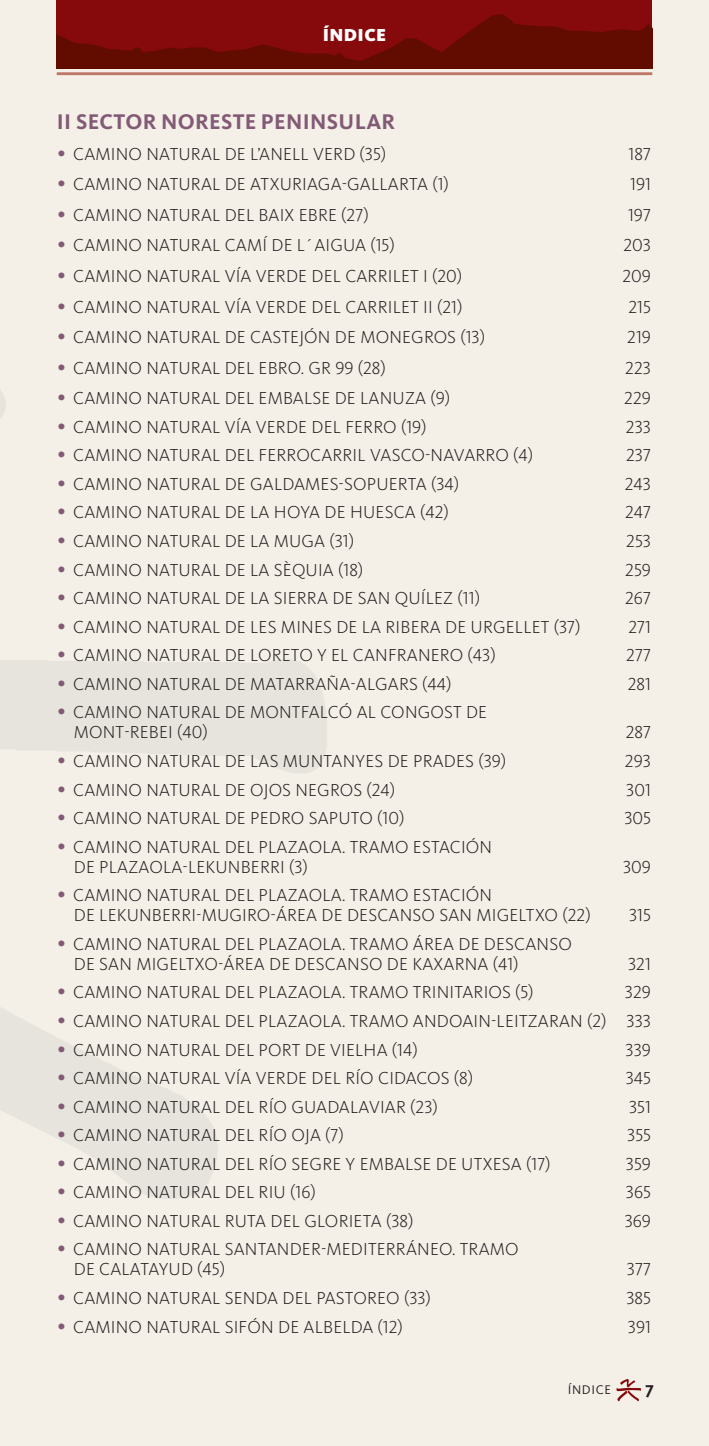
<style>
.page{position:relative;width:709px;height:1446px;background:#f4f0e8}
.page>*{position:absolute;margin:0;border:0;box-sizing:border-box;transform-origin:0 0}
.t1{font:700 22px "Kievit";letter-spacing:.015em;color:#835a76}
.t2{font:300 18px/20px "Kievit OT";letter-spacing:.01em;color:#231f20}
.t3{font:900 18px "Kievit";letter-spacing:.02em;color:#fff}
.t4{font:700 18px "Kievit";color:#231f20}
.t5{font:13px "Kievit OT";letter-spacing:.05em;color:#231f20}
.s1{font-size:30px;color:#835a76}
</style>
<div class="page">
<img style="left:616px;top:1379px;width:25px;height:23px">
<img style="left:57px;top:0;width:595px;height:68px">
<hr style="left:57px;top:72px;width:595px;height:3px;background:#be7667">
<p class="t3" style="left:323px;top:24px;width:65px">ÍNDICE</p>
<p class="t1" style="left:57px;top:109px;width:340px">II SECTOR NORESTE PENINSULAR</p>
<p class="t2" style="left:57px;top:144px;width:331px"><span class="s1">•</span> CAMINO NATURAL DE L’ANELL VERD (35)</p>
<p class="t2" style="left:628px;top:144px;width:24px">187</p>
<p class="t2" style="left:57px;top:174px;width:393px"><span class="s1">•</span> CAMINO NATURAL DE ATXURIAGA-GALLARTA (1)</p>
<p class="t2" style="left:630px;top:174px;width:22px">191</p>
<p class="t2" style="left:57px;top:205px;width:313px"><span class="s1">•</span> CAMINO NATURAL DEL BAIX EBRE (27)</p>
<p class="t2" style="left:628px;top:205px;width:24px">197</p>
<p class="t2" style="left:57px;top:235px;width:339px"><span class="s1">•</span> CAMINO NATURAL CAMÍ DE L´AIGUA (15)</p>
<p class="t2" style="left:623px;top:235px;width:29px">203</p>
<p class="t2" style="left:57px;top:266px;width:407px"><span class="s1">•</span> CAMINO NATURAL VÍA VERDE DEL CARRILET I (20)</p>
<p class="t2" style="left:622px;top:266px;width:30px">209</p>
<p class="t2" style="left:57px;top:296px;width:407px"><span class="s1">•</span> CAMINO NATURAL VÍA VERDE DEL CARRILET II (21)</p>
<p class="t2" style="left:628px;top:296px;width:24px">215</p>
<p class="t2" style="left:57px;top:327px;width:430px"><span class="s1">•</span> CAMINO NATURAL DE CASTEJÓN DE MONEGROS (13)</p>
<p class="t2" style="left:627px;top:327px;width:25px">219</p>
<p class="t2" style="left:57px;top:357px;width:330px"><span class="s1">•</span> CAMINO NATURAL DEL EBRO. GR 99 (28)</p>
<p class="t2" style="left:625px;top:357px;width:27px">223</p>
<p class="t2" style="left:57px;top:388px;width:395px"><span class="s1">•</span> CAMINO NATURAL DEL EMBALSE DE LANUZA (9)</p>
<p class="t2" style="left:624px;top:388px;width:28px">229</p>
<p class="t2" style="left:57px;top:417px;width:371px"><span class="s1">•</span> CAMINO NATURAL VÍA VERDE DEL FERRO (19)</p>
<p class="t2" style="left:626px;top:417px;width:27px">233</p>
<p class="t2" style="left:57px;top:445px;width:478px"><span class="s1">•</span> CAMINO NATURAL DEL FERROCARRIL VASCO-NAVARRO (4)</p>
<p class="t2" style="left:626px;top:445px;width:26px">237</p>
<p class="t2" style="left:57px;top:474px;width:404px"><span class="s1">•</span> CAMINO NATURAL DE GALDAMES-SOPUERTA (34)</p>
<p class="t2" style="left:625px;top:474px;width:28px">243</p>
<p class="t2" style="left:57px;top:502px;width:393px"><span class="s1">•</span> CAMINO NATURAL DE LA HOYA DE HUESCA (42)</p>
<p class="t2" style="left:625px;top:502px;width:27px">247</p>
<p class="t2" style="left:57px;top:531px;width:299px"><span class="s1">•</span> CAMINO NATURAL DE LA MUGA (31)</p>
<p class="t2" style="left:626px;top:531px;width:26px">253</p>
<p class="t2" style="left:57px;top:559px;width:308px"><span class="s1">•</span> CAMINO NATURAL DE LA SÈQUIA (18)</p>
<p class="t2" style="left:625px;top:559px;width:27px">259</p>
<p class="t2" style="left:57px;top:588px;width:425px"><span class="s1">•</span> CAMINO NATURAL DE LA SIERRA DE SAN QUÍLEZ (11)</p>
<p class="t2" style="left:625px;top:588px;width:27px">267</p>
<p class="t2" style="left:57px;top:616px;width:525px"><span class="s1">•</span> CAMINO NATURAL DE LES MINES DE LA RIBERA DE URGELLET (37)</p>
<p class="t2" style="left:628px;top:616px;width:24px">271</p>
<p class="t2" style="left:57px;top:645px;width:440px"><span class="s1">•</span> CAMINO NATURAL DE LORETO Y EL CANFRANERO (43)</p>
<p class="t2" style="left:626px;top:645px;width:26px">277</p>
<p class="t2" style="left:57px;top:673px;width:396px"><span class="s1">•</span> CAMINO NATURAL DE MATARRAÑA-ALGARS (44)</p>
<p class="t2" style="left:627px;top:673px;width:25px">281</p>
<p class="t2" style="left:74px;top:702px;width:415px;text-indent:-17px"><span class="s1">•</span> CAMINO NATURAL DE MONTFALCÓ AL CONGOST DE<br>MONT-REBEI (40)</p>
<p class="t2" style="left:625px;top:722px;width:27px">287</p>
<p class="t2" style="left:57px;top:751px;width:451px"><span class="s1">•</span> CAMINO NATURAL DE LAS MUNTANYES DE PRADES (39)</p>
<p class="t2" style="left:625px;top:751px;width:28px">293</p>
<p class="t2" style="left:57px;top:779px;width:340px"><span class="s1">•</span> CAMINO NATURAL DE OJOS NEGROS (24)</p>
<p class="t2" style="left:626px;top:779px;width:26px">301</p>
<p class="t2" style="left:57px;top:808px;width:349px"><span class="s1">•</span> CAMINO NATURAL DE PEDRO SAPUTO (10)</p>
<p class="t2" style="left:624px;top:808px;width:28px">305</p>
<p class="t2" style="left:74px;top:836px;width:420px;text-indent:-17px"><span class="s1">•</span> CAMINO NATURAL DEL PLAZAOLA. TRAMO ESTACIÓN<br>DE PLAZAOLA-LEKUNBERRI (3)</p>
<p class="t2" style="left:623px;top:856px;width:29px">309</p>
<p class="t2" style="left:74px;top:885px;width:518px;text-indent:-17px"><span class="s1">•</span> CAMINO NATURAL DEL PLAZAOLA. TRAMO ESTACIÓN<br>DE LEKUNBERRI-MUGIRO-ÁREA DE DESCANSO SAN MIGELTXO (22)</p>
<p class="t2" style="left:74px;top:933px;width:499px;text-indent:-17px"><span class="s1">•</span> CAMINO NATURAL DEL PLAZAOLA. TRAMO ÁREA DE DESCANSO<br>DE SAN MIGELTXO-ÁREA DE DESCANSO DE KAXARNA (41)</p>
<p class="t2" style="left:629px;top:905px;width:23px">315</p>
<p class="t2" style="left:628px;top:953px;width:24px">321</p>
<p class="t2" style="left:57px;top:982px;width:478px"><span class="s1">•</span> CAMINO NATURAL DEL PLAZAOLA. TRAMO TRINITARIOS (5)</p>
<p class="t2" style="left:625px;top:982px;width:28px">329</p>
<p class="t2" style="left:57px;top:1011px;width:595px"><span class="s1">•</span> CAMINO NATURAL DEL PLAZAOLA. TRAMO ANDOAIN-LEITZARAN (2) 333</p>
<p class="t2" style="left:57px;top:1039px;width:362px"><span class="s1">•</span> CAMINO NATURAL DEL PORT DE VIELHA (14)</p>
<p class="t2" style="left:625px;top:1039px;width:27px">339</p>
<p class="t2" style="left:57px;top:1068px;width:418px"><span class="s1">•</span> CAMINO NATURAL VÍA VERDE DEL RÍO CIDACOS (8)</p>
<p class="t2" style="left:625px;top:1068px;width:27px">345</p>
<p class="t2" style="left:57px;top:1096px;width:382px"><span class="s1">•</span> CAMINO NATURAL DEL RÍO GUADALAVIAR (23)</p>
<p class="t2" style="left:629px;top:1096px;width:23px">351</p>
<p class="t2" style="left:57px;top:1125px;width:289px"><span class="s1">•</span> CAMINO NATURAL DEL RÍO OJA (7)</p>
<p class="t2" style="left:627px;top:1125px;width:25px">355</p>
<p class="t2" style="left:57px;top:1153px;width:495px"><span class="s1">•</span> CAMINO NATURAL DEL RÍO SEGRE Y EMBALSE DE UTXESA (17)</p>
<p class="t2" style="left:626px;top:1153px;width:27px">359</p>
<p class="t2" style="left:57px;top:1182px;width:260px"><span class="s1">•</span> CAMINO NATURAL DEL RIU (16)</p>
<p class="t2" style="left:626px;top:1182px;width:27px">365</p>
<p class="t2" style="left:57px;top:1210px;width:358px"><span class="s1">•</span> CAMINO NATURAL RUTA DEL GLORIETA (38)</p>
<p class="t2" style="left:624px;top:1210px;width:28px">369</p>
<p class="t2" style="left:74px;top:1239px;width:446px;text-indent:-17px"><span class="s1">•</span> CAMINO NATURAL SANTANDER-MEDITERRÁNEO. TRAMO<br>DE CALATAYUD (45)</p>
<p class="t2" style="left:627px;top:1259px;width:26px">377</p>
<p class="t2" style="left:57px;top:1288px;width:376px"><span class="s1">•</span> CAMINO NATURAL SENDA DEL PASTOREO (33)</p>
<p class="t2" style="left:626px;top:1288px;width:26px">385</p>
<p class="t2" style="left:57px;top:1316px;width:348px"><span class="s1">•</span> CAMINO NATURAL SIFÓN DE ALBELDA (12)</p>
<p class="t2" style="left:628px;top:1316px;width:25px">391</p>
<p class="t5" style="left:567px;top:1381px;width:45px">ÍNDICE</p>
<p class="t4" style="left:645px;top:1377px;width:10px">7</p>
</div>
